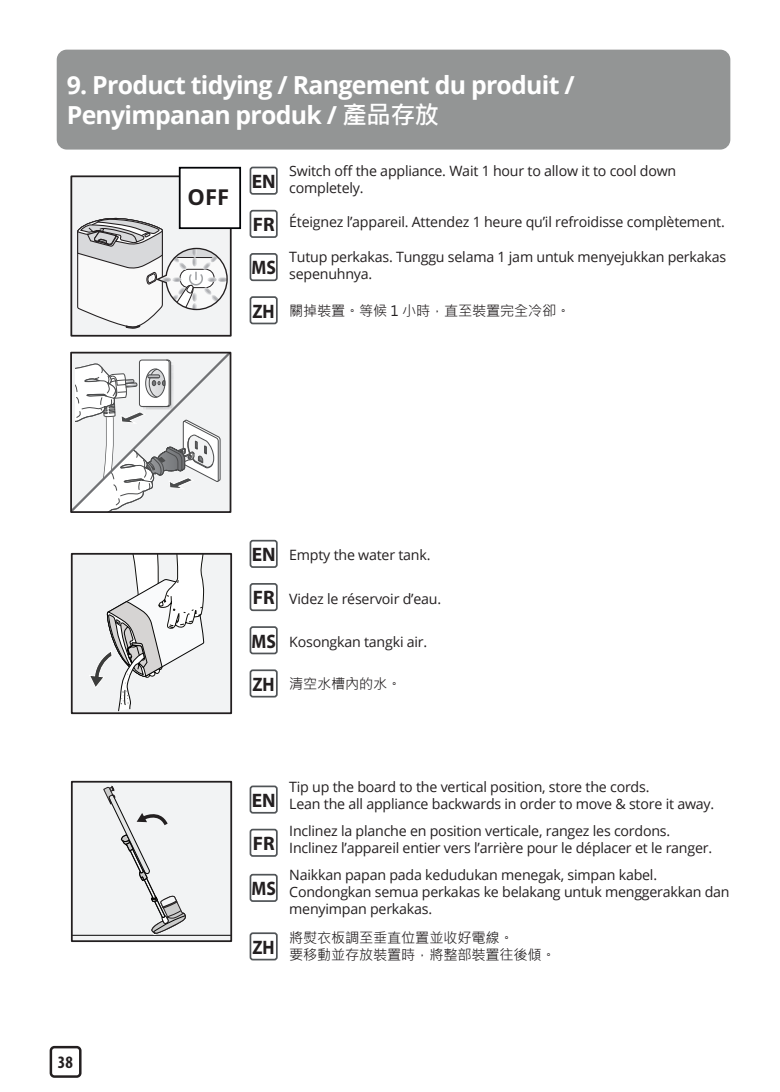
<style>
.page{position:relative;width:780px;height:1092px;background:#fff}
.page>*{position:absolute;margin:0;border:0;box-sizing:border-box;transform-origin:0 0}
.t1{font:700 24.75px/29.8px "Open Sans";letter-spacing:-.03em;color:#fff}
.t2{font:700 22px "Open Sans";color:#231f20}
.t3{font:700 19.5px "Myriad Pro";color:#231f20}
.t4{font:700 19.5px "Myriad Pro";color:#231f20;scale:.9 1}
.t5{font:700 condensed 17.5px "Myriad Pro";color:#231f20}
.t6{font:14.25px/17px "Open Sans";letter-spacing:-.015em;color:#231f20}
.t7{font:14.25px/17px "Microsoft Jheng Hei";letter-spacing:-.015em;color:#231f20}
.s1{font-family:"Microsoft Jheng Hei"}
</style>
<div class="page">
<div style="left:50px;top:1045px;width:31px;height:32px;border:2px solid #231f20;border-radius:4px"></div>
<div style="left:72px;top:781px;width:159px;height:160px;background:#f2f3f4"></div>
<hr style="left:72px;top:934px;width:159px;height:1px;background:#050504">
<svg style="left:103px;top:785px;width:83px;height:149px"></svg>
<div style="left:71px;top:780px;width:161px;height:161px;border:2px solid #231f20"></div>
<div style="left:72px;top:553px;width:159px;height:160px;background:#f2f3f4"></div>
<svg style="left:89px;top:556px;width:116px;height:155px"></svg>
<div style="left:71px;top:553px;width:161px;height:161px;border:2px solid #231f20"></div>
<div style="left:71px;top:176px;width:160px;height:160px;background:#f2f3f4"></div>
<svg style="left:77px;top:214px;width:151px;height:115px"></svg>
<div style="left:70px;top:175px;width:162px;height:161px;border:2px solid #231f20"></div>
<svg style="left:73px;top:355px;width:155px;height:155px"></svg>
<div style="left:70px;top:352px;width:161px;height:161px;border:2px solid #231f20"></div>
<div style="left:57px;top:50px;width:673px;height:99px;background:#939595;border-radius:10px"></div>
<div style="left:180px;top:168px;width:60px;height:60px;background:#fff"></div>
<div style="left:179px;top:167px;width:62px;height:62px;border:2px solid #020407"></div>
<div style="left:249px;top:167px;width:29px;height:28px;border:2px solid #505457;border-radius:2px"></div>
<div style="left:249px;top:540px;width:29px;height:28px;border:2px solid #505457;border-radius:2px"></div>
<div style="left:249px;top:785px;width:29px;height:28px;border:2px solid #505457;border-radius:2px"></div>
<div style="left:249px;top:210px;width:29px;height:28px;border:2px solid #505457;border-radius:2px"></div>
<div style="left:249px;top:583px;width:29px;height:28px;border:2px solid #505457;border-radius:2px"></div>
<div style="left:249px;top:828px;width:29px;height:28px;border:2px solid #505457;border-radius:2px"></div>
<div style="left:249px;top:253px;width:29px;height:28px;border:2px solid #505457;border-radius:2px"></div>
<div style="left:249px;top:626px;width:29px;height:28px;border:2px solid #505457;border-radius:2px"></div>
<div style="left:249px;top:873px;width:29px;height:28px;border:2px solid #505457;border-radius:2px"></div>
<div style="left:249px;top:296px;width:29px;height:28px;border:2px solid #505457;border-radius:2px"></div>
<div style="left:249px;top:669px;width:29px;height:28px;border:2px solid #505457;border-radius:2px"></div>
<div style="left:249px;top:932px;width:29px;height:28px;border:2px solid #505457;border-radius:2px"></div>
<h1 class="t1" style="left:67px;top:70px;width:509px">9. Product tidying / Rangement du produit /<br>Penyimpanan produk / <span class="s1">產品存放</span></h1>
<p class="t5" style="left:58px;top:1051px;width:17px">38</p>
<h2 class="t2" style="left:187px;top:181px;width:43px">OFF</h2>
<h3 class="t3" style="left:252px;top:169px;width:25px">EN</h3>
<h3 class="t3" style="left:253px;top:212px;width:23px">FR</h3>
<h3 class="t4" style="left:251px;top:255px;width:29px">MS</h3>
<h3 class="t4" style="left:252px;top:298px;width:26px">ZH</h3>
<p class="t6" style="left:289px;top:161px;width:388px">Switch off the appliance. Wait 1 hour to allow it to cool down completely.</p>
<p class="t6" style="left:289px;top:213px;width:437px">Éteignez l’appareil. Attendez 1 heure qu’il refroidisse complètement.</p>
<p class="t6" style="left:289px;top:248px;width:438px">Tutup perkakas. Tunggu selama 1 jam untuk menyejukkan perkakas sepenuhnya.</p>
<p class="t7" style="left:289px;top:302px;width:282px">關掉裝置。等候 1 小時，直至裝置完全冷卻。</p>
<h3 class="t3" style="left:252px;top:542px;width:25px">EN</h3>
<p class="t6" style="left:289px;top:546px;width:143px">Empty the water tank.</p>
<h3 class="t3" style="left:253px;top:585px;width:23px">FR</h3>
<p class="t6" style="left:289px;top:589px;width:153px">Videz le réservoir d’eau.</p>
<h3 class="t4" style="left:251px;top:628px;width:29px">MS</h3>
<p class="t6" style="left:289px;top:632px;width:139px">Kosongkan tangki air.</p>
<h3 class="t4" style="left:252px;top:671px;width:26px">ZH</h3>
<p class="t7" style="left:289px;top:675px;width:114px">清空水槽內的水。</p>
<h3 class="t3" style="left:252px;top:787px;width:25px">EN</h3>
<h3 class="t3" style="left:253px;top:830px;width:23px">FR</h3>
<h3 class="t4" style="left:251px;top:875px;width:29px">MS</h3>
<h3 class="t4" style="left:252px;top:934px;width:26px">ZH</h3>
<p class="t6" style="left:289px;top:777px;width:426px">Tip up the board to the vertical position, store the cords.<br>Lean the all appliance backwards in order to move &amp; store it away.</p>
<p class="t6" style="left:289px;top:822px;width:424px">Inclinez la planche en position verticale, rangez les cordons.<br>Inclinez l’appareil entier vers l’arrière pour le déplacer et le ranger.</p>
<p class="t6" style="left:289px;top:865px;width:442px">Naikkan papan pada kedudukan menegak, simpan kabel.<br>Condongkan semua perkakas ke belakang untuk menggerakkan dan menyimpan perkakas.</p>
<p class="t7" style="left:289px;top:928px;width:268px">將熨衣板調至垂直位置並收好電線。<br>要移動並存放裝置時，將整部裝置往後傾。</p>
</div>
